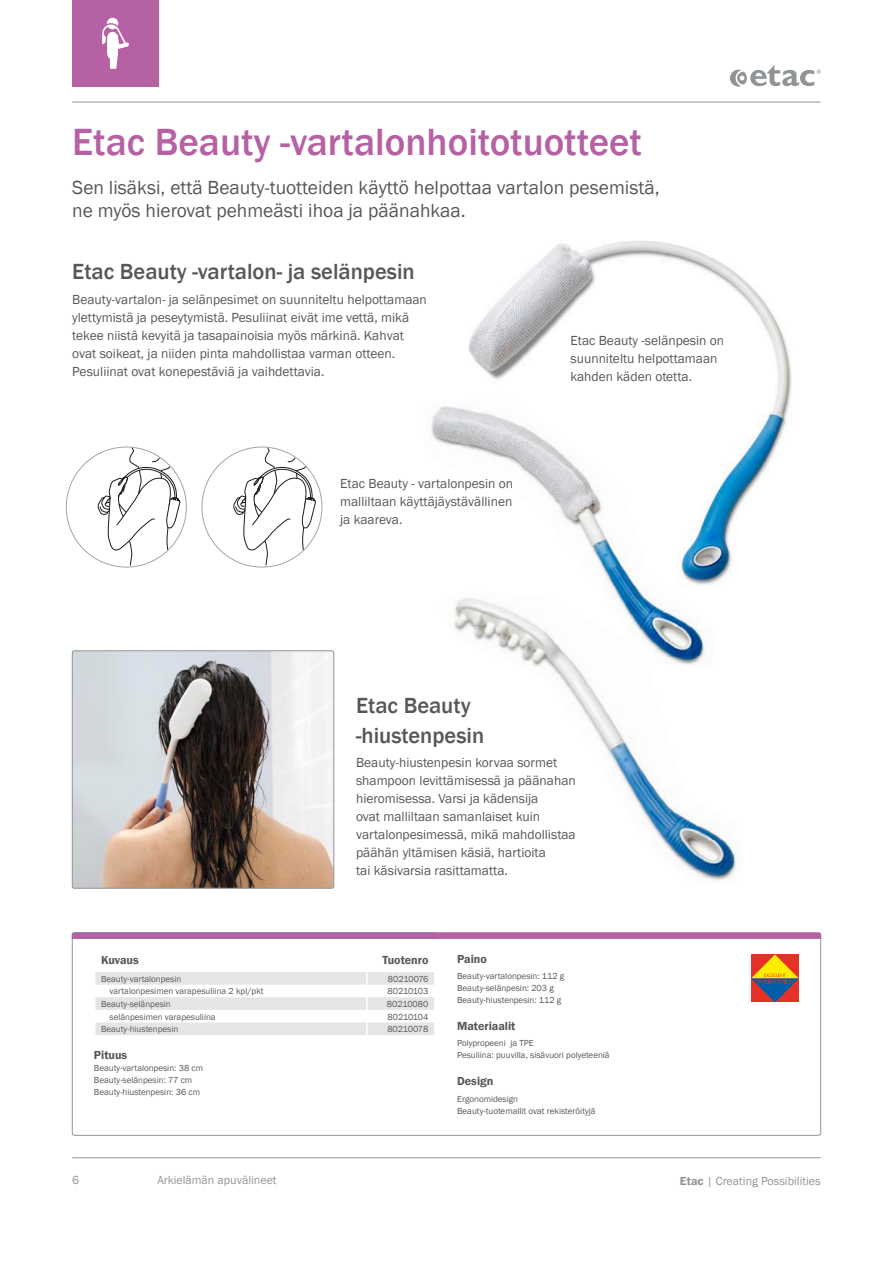
<style>
.page{position:relative;width:893px;height:1263px;background:#fff}
.page>*{position:absolute;margin:0;border:0;box-sizing:border-box;transform-origin:0 0}
.t1{font:500 39px "Franklin Gothic";color:#b561a3}
.t2{font:500 22.5px/30px "Franklin Gothic";color:#575756}
.t3{font:19.5px/22.5px "Franklin Gothic";color:#575756}
.t4{font:13.5px/18px "Franklin Gothic";color:#575756}
.t5{font:12px "Franklin Gothic";color:#919496}
.t6{font:600 12px "Franklin Gothic";color:#575756}
.t7{font:9px/12px "Franklin Gothic";color:#575756}
.t8{font:9px "Franklin Gothic";letter-spacing:-.03em;color:#575756}
.s1{font-weight:600}
</style>
<div class="page">
<img style="left:468px;top:241px;width:324px;height:339px">
<img style="left:553px;top:669px;width:184px;height:212px">
<img style="left:431px;top:398px;width:288px;height:271px">
<svg style="left:72px;top:939px;width:749px;height:197px"></svg>
<svg style="left:72px;top:932px;width:749px;height:7px;background:#b168a5"></svg>
<img style="left:74px;top:652px;width:258px;height:235px">
<div style="left:72px;top:650px;width:262px;height:239px;border:1px solid #919496;border-radius:2px"></div>
<svg style="left:202px;top:447px;width:120px;height:120px"></svg>
<svg style="left:66px;top:447px;width:120px;height:120px"></svg>
<hr style="left:72px;top:102px;width:749px;height:1px;background:#919496">
<hr style="left:72px;top:1157px;width:749px;height:1px;background:#919496">
<svg style="left:751px;top:954px;width:48px;height:48px;background:#b6663c"></svg>
<div style="left:72px;top:0;width:87px;height:87px;background:#b561a3"></div>
<svg style="left:102px;top:17px;width:27px;height:52px"></svg>
<svg style="left:730px;top:65px;width:91px;height:22px"></svg>
<h1 class="t1" style="left:72px;top:118px;width:571px">Etac Beauty -vartalonhoitotuotteet</h1>
<h3 class="t3" style="left:72px;top:177px;width:589px">Sen lisäksi, että Beauty-tuotteiden käyttö helpottaa vartalon pesemistä, ne myös hierovat pehmeästi ihoa ja päänahkaa.</h3>
<h2 class="t2" style="left:72px;top:257px;width:344px">Etac Beauty -vartalon- ja selänpesin</h2>
<p class="t4" style="left:72px;top:291px;width:356px">Beauty-vartalon- ja selänpesimet on suunniteltu helpottamaan ylettymistä ja peseytymistä. Pesuliinat eivät ime vettä, mikä tekee niistä kevyitä ja tasapainoisia myös märkinä. Kahvat ovat soikeat, ja niiden pinta mahdollistaa varman otteen.<br>Pesuliinat ovat konepestäviä ja vaihdettavia.</p>
<p class="t4" style="left:340px;top:475px;width:175px;text-align:justify">Etac Beauty - vartalonpesin on malliltaan käyttäjäystävällinen ja kaareva.</p>
<p class="t4" style="left:570px;top:332px;width:155px">Etac Beauty -selänpesin on suunniteltu helpottamaan kahden käden otetta.</p>
<h2 class="t2" style="left:356px;top:690px;width:130px">Etac Beauty -hiustenpesin</h2>
<p class="t4" style="left:356px;top:754px;width:221px">Beauty-hiustenpesin korvaa sormet shampoon levittämisessä ja päänahan hieromisessa. Varsi ja kädensija<br>ovat malliltaan samanlaiset kuin vartalonpesimessä, mikä mahdollistaa päähän yltämisen käsiä, hartioita<br>tai käsivarsia rasittamatta.</p>
<p class="t6" style="left:101px;top:952px;width:39px">Kuvaus</p>
<p class="t6" style="left:382px;top:952px;width:47px">Tuotenro</p>
<p class="t7" style="left:101px;top:973px;width:82px">Beauty-vartalonpesin</p>
<p class="t8" style="left:388px;top:973px;width:42px">80210076</p>
<p class="t7" style="left:110px;top:985px;width:156px">vartalonpesimen varapesuliina 2 kpl/pkt</p>
<p class="t8" style="left:387px;top:986px;width:42px">80210103</p>
<p class="t7" style="left:101px;top:998px;width:71px">Beauty-selänpesin</p>
<p class="t7" style="left:387px;top:998px;width:43px">80210080</p>
<p class="t7" style="left:110px;top:1011px;width:108px">selänpesimen varapesuliina</p>
<p class="t8" style="left:387px;top:1011px;width:42px">80210104</p>
<p class="t7" style="left:101px;top:1023px;width:79px">Beauty-hiustenpesin</p>
<p class="t7" style="left:387px;top:1023px;width:43px">80210078</p>
<p class="t6" style="left:94px;top:1048px;width:35px">Pituus</p>
<p class="t7" style="left:94px;top:1062px;width:111px">Beauty-vartalonpesin: 38 cm<br>Beauty-selänpesin: 77 cm<br>Beauty-hiustenpesin: 36 cm</p>
<p class="t6" style="left:457px;top:951px;width:31px">Paino</p>
<p class="t7" style="left:457px;top:970px;width:109px">Beauty-vartalonpesin: 112 g<br>Beauty-selänpesin: 203 g<br>Beauty-hiustenpesin: 112 g</p>
<p class="t6" style="left:457px;top:1019px;width:60px">Materiaalit</p>
<p class="t7" style="left:457px;top:1038px;width:154px">Polypropeeni ja TPE<br>Pesuliina: puuvilla, sisävuori polyeteeniä</p>
<p class="t6" style="left:457px;top:1074px;width:38px">Design</p>
<p class="t7" style="left:457px;top:1093px;width:140px">Ergonomidesign<br>Beauty-tuotemallit ovat rekisteröityjä</p>
<p class="t5" style="left:72px;top:1173px;width:9px">6</p>
<p class="t5" style="left:157px;top:1173px;width:121px">Arkielämän apuvälineet</p>
<p class="t5" style="left:680px;top:1173px;width:142px"><span class="s1">Etac</span> | Creating Possibilities</p>
</div>
